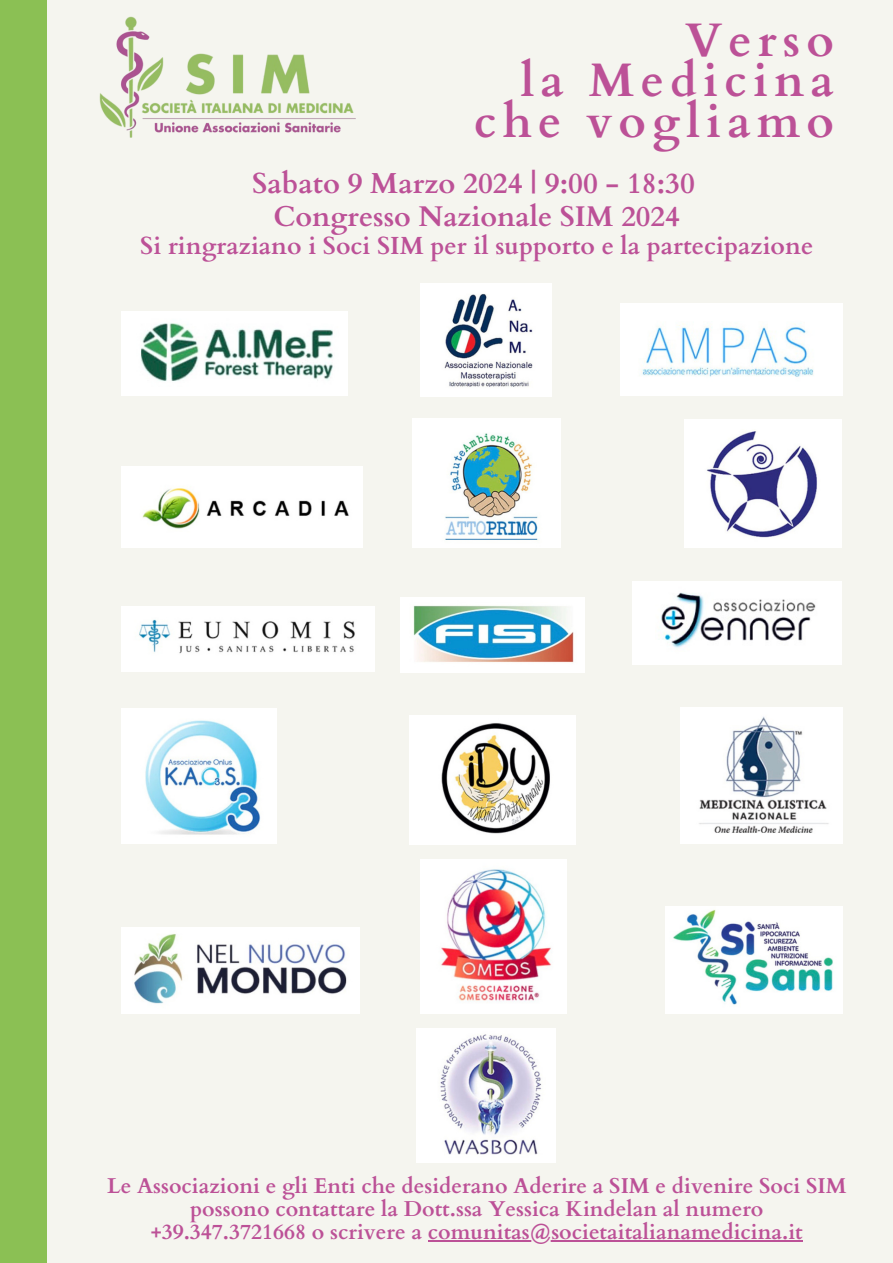
<style>
.page{position:relative;width:893px;height:1263px;background:#f5f5ef}
.page>*{position:absolute;margin:0;border:0;box-sizing:border-box;transform-origin:0 0}
.t1{font:700 47.1px "Cardo";letter-spacing:.13em;color:#bc5197}
.t2{font:700 28.95px "Cardo";color:#bc5197}
.t3{font:700 28.58px "Cardo";color:#bc5197}
.t4{font:700 24.83px "Cardo";color:#bc5197}
.t5{font:700 21.45px/23.1px "Cardo";color:#bc5197;text-align:center}
</style>
<div class="page">
<div style="left:0;top:0;width:47px;height:1263px;background:#8bc054"></div>
<img style="left:99px;top:16px;width:257px;height:122px">
<img style="left:122px;top:312px;width:225px;height:84px">
<img style="left:420px;top:284px;width:132px;height:113px">
<img style="left:621px;top:303px;width:221px;height:93px">
<img style="left:122px;top:466px;width:240px;height:81px">
<img style="left:412px;top:419px;width:148px;height:129px">
<img style="left:684px;top:419px;width:158px;height:129px">
<img style="left:122px;top:606px;width:253px;height:66px">
<img style="left:400px;top:598px;width:184px;height:74px">
<img style="left:632px;top:582px;width:210px;height:82px">
<img style="left:122px;top:709px;width:154px;height:135px">
<img style="left:409px;top:715px;width:166px;height:129px">
<img style="left:680px;top:707px;width:162px;height:137px">
<img style="left:122px;top:928px;width:237px;height:86px">
<img style="left:420px;top:859px;width:146px;height:155px">
<img style="left:665px;top:907px;width:177px;height:107px">
<img style="left:416px;top:1029px;width:139px;height:134px">
<hr style="left:428px;top:1240px;width:375px;height:2px;background:#bc5197">
<p class="t1" style="left:685px;top:9px;width:150px">Verso</p>
<p class="t1" style="left:520px;top:49px;width:315px">la Medicina</p>
<p class="t1" style="left:474px;top:90px;width:361px">che vogliamo</p>
<p class="t2" style="left:252px;top:164px;width:444px">Sabato 9 Marzo 2024 | 9:00 - 18:30</p>
<p class="t3" style="left:273px;top:198px;width:408px">Congresso Nazionale SIM 2024</p>
<p class="t4" style="left:140px;top:230px;width:674px">Si ringraziano i Soci SIM per il supporto e la partecipazione</p>
<p class="t5" style="left:107px;top:1174px;width:741px">Le Associazioni e gli Enti che desiderano Aderire a SIM e divenire Soci SIM possono contattare la Dott.ssa Yessica Kindelan al numero</p>
<p class="t5" style="left:151px;top:1220px;width:653px">+39.347.3721668 o scrivere a comunitas@societaitalianamedicina.it</p>
</div>
